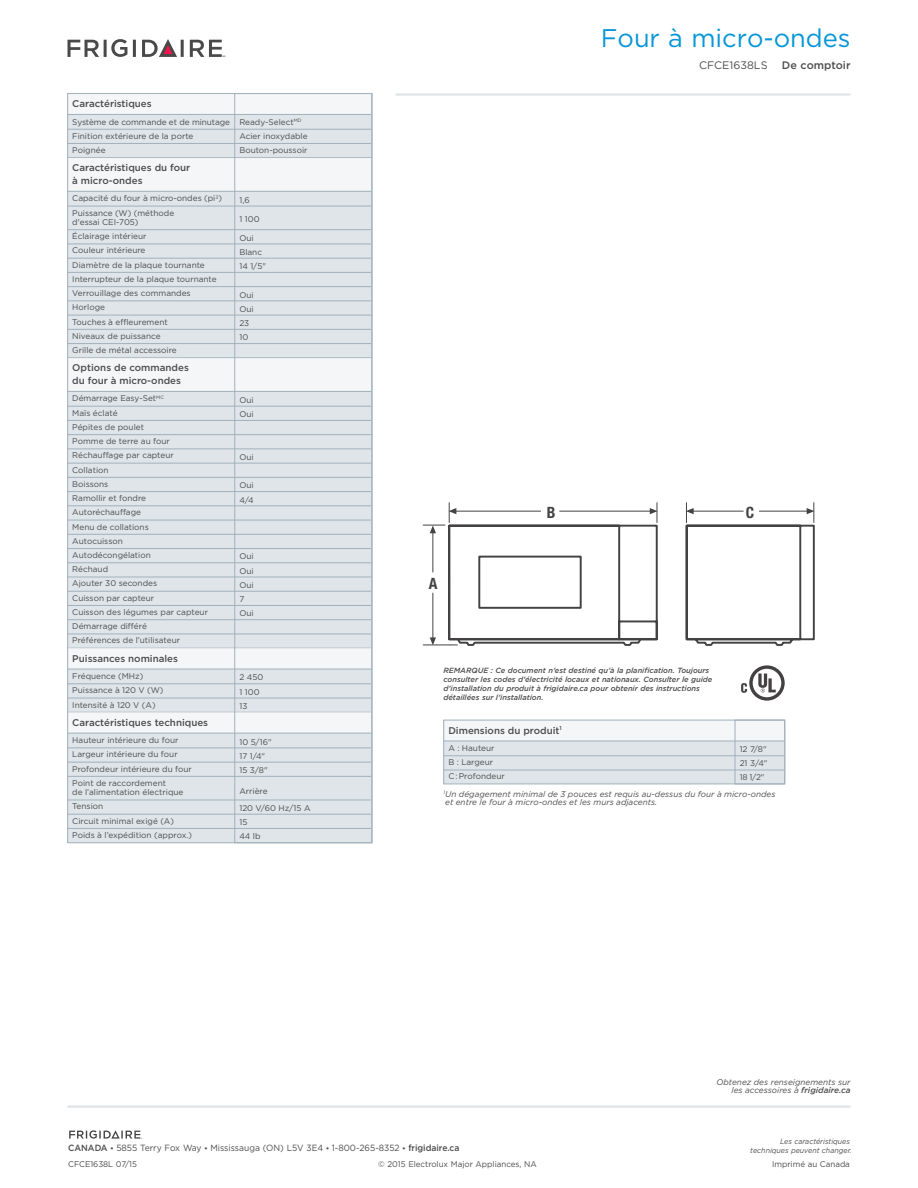
<style>
.page{position:relative;width:918px;height:1188px;background:#fff}
.page>*{position:absolute;margin:0;border:0;box-sizing:border-box;transform-origin:0 0}
.t1{font:25.5px "Gotham";color:#0696d7}
.t2{font:700 condensed 15.6px "Helvetica Neue";color:#231f20}
.t3{font:10.8px "Gotham";color:#4b4c4d}
.t4{font:500 10.8px "Gotham";color:#4b4c4d}
.t5{font:500 9.75px/12.8px "Gotham";color:#4b4c4d}
.t6{font:9px "Gotham";color:#4b4c4d;scale:.95 1}
.t7{font:8.25px/14.2px "Gotham";color:#4b4c4d}
.t8{font:italic 8.25px/8.2px "Gotham";color:#4b4c4d;text-align:right}
.t9{font:italic 500 7.5px/9px "Gotham";color:#4b4c4d}
.t10{font:italic 7.5px "Gotham";color:#4b4c4d;scale:.95 1}
.s1{font-weight:500}
.s2{font-weight:500;font-size:7.5px}
</style>
<div class="page">
<hr style="left:68px;top:1106px;width:782px;height:2px;background:#dfe5e9">
<svg style="left:68px;top:39px;width:59px;height:18px"></svg>
<svg style="left:133px;top:40px;width:3px;height:17px"></svg>
<svg style="left:142px;top:39px;width:42px;height:18px"></svg>
<svg style="left:190px;top:40px;width:35px;height:17px"></svg>
<hr style="left:396px;top:93px;width:455px;height:3px;background:#dfe5e9">
<svg style="left:69px;top:1130px;width:73px;height:9px"></svg>
<div style="left:68px;top:94px;width:304px;height:749px;background:#dfe5e9"></div>
<div style="left:68px;top:94px;width:303px;height:20px;background:#f4f6f7"></div>
<hr style="left:68px;top:114px;width:303px;height:1px;background:#a2b1bb">
<hr style="left:68px;top:129px;width:303px;height:1px;background:#a2b1bb">
<hr style="left:68px;top:143px;width:303px;height:1px;background:#a2b1bb">
<hr style="left:68px;top:157px;width:303px;height:1px;background:#a2b1bb">
<div style="left:68px;top:158px;width:303px;height:33px;background:#f4f6f7"></div>
<hr style="left:68px;top:191px;width:303px;height:1px;background:#a2b1bb">
<hr style="left:68px;top:206px;width:303px;height:1px;background:#a2b1bb">
<hr style="left:68px;top:229px;width:303px;height:1px;background:#a2b1bb">
<hr style="left:68px;top:244px;width:303px;height:1px;background:#a2b1bb">
<hr style="left:68px;top:258px;width:303px;height:1px;background:#a2b1bb">
<hr style="left:68px;top:272px;width:303px;height:1px;background:#a2b1bb">
<hr style="left:68px;top:286px;width:303px;height:1px;background:#a2b1bb">
<hr style="left:68px;top:301px;width:303px;height:1px;background:#a2b1bb">
<hr style="left:68px;top:315px;width:303px;height:1px;background:#a2b1bb">
<hr style="left:68px;top:329px;width:303px;height:1px;background:#a2b1bb">
<hr style="left:68px;top:343px;width:303px;height:1px;background:#a2b1bb">
<div style="left:68px;top:358px;width:303px;height:33px;background:#f4f6f7"></div>
<hr style="left:68px;top:391px;width:303px;height:1px;background:#a2b1bb">
<hr style="left:68px;top:406px;width:303px;height:1px;background:#a2b1bb">
<hr style="left:68px;top:420px;width:303px;height:1px;background:#a2b1bb">
<hr style="left:68px;top:434px;width:303px;height:1px;background:#a2b1bb">
<hr style="left:68px;top:449px;width:303px;height:1px;background:#a2b1bb">
<hr style="left:68px;top:463px;width:303px;height:1px;background:#a2b1bb">
<hr style="left:68px;top:477px;width:303px;height:1px;background:#a2b1bb">
<hr style="left:68px;top:491px;width:303px;height:1px;background:#a2b1bb">
<hr style="left:68px;top:506px;width:303px;height:1px;background:#a2b1bb">
<hr style="left:68px;top:520px;width:303px;height:1px;background:#a2b1bb">
<hr style="left:68px;top:534px;width:303px;height:1px;background:#a2b1bb">
<hr style="left:68px;top:548px;width:303px;height:1px;background:#a2b1bb">
<hr style="left:68px;top:563px;width:303px;height:1px;background:#a2b1bb">
<hr style="left:68px;top:577px;width:303px;height:1px;background:#a2b1bb">
<hr style="left:68px;top:591px;width:303px;height:1px;background:#a2b1bb">
<hr style="left:68px;top:605px;width:303px;height:1px;background:#a2b1bb">
<hr style="left:68px;top:619px;width:303px;height:1px;background:#a2b1bb">
<hr style="left:68px;top:634px;width:303px;height:1px;background:#a2b1bb">
<div style="left:68px;top:648px;width:303px;height:21px;background:#f4f6f7"></div>
<hr style="left:68px;top:669px;width:303px;height:1px;background:#a2b1bb">
<hr style="left:68px;top:684px;width:303px;height:1px;background:#a2b1bb">
<hr style="left:68px;top:698px;width:303px;height:1px;background:#a2b1bb">
<div style="left:68px;top:712px;width:303px;height:21px;background:#f4f6f7"></div>
<hr style="left:68px;top:733px;width:303px;height:1px;background:#a2b1bb">
<hr style="left:68px;top:748px;width:303px;height:1px;background:#a2b1bb">
<hr style="left:68px;top:762px;width:303px;height:1px;background:#a2b1bb">
<hr style="left:68px;top:776px;width:303px;height:1px;background:#a2b1bb">
<hr style="left:68px;top:800px;width:303px;height:1px;background:#a2b1bb">
<hr style="left:68px;top:814px;width:303px;height:1px;background:#a2b1bb">
<hr style="left:68px;top:828px;width:303px;height:1px;background:#a2b1bb">
<svg style="left:685px;top:503px;width:130px;height:143px"></svg>
<svg style="left:423px;top:503px;width:235px;height:143px"></svg>
<hr style="left:423px;top:645px;width:34px;height:1px;background:#231f20">
<div style="left:235px;top:93px;width:137px;height:750px;border:1px solid #a2b1bb"></div>
<div style="left:444px;top:720px;width:341px;height:64px;background:#dfe5e9"></div>
<div style="left:444px;top:720px;width:340px;height:21px;background:#f4f6f7"></div>
<hr style="left:444px;top:741px;width:340px;height:1px;background:#a2b1bb">
<hr style="left:444px;top:756px;width:340px;height:1px;background:#a2b1bb">
<hr style="left:444px;top:770px;width:340px;height:1px;background:#a2b1bb">
<div style="left:444px;top:720px;width:341px;height:64px;border:1px solid #a2b1bb"></div>
<div style="left:735px;top:720px;width:50px;height:64px;border:1px solid #a2b1bb"></div>
<svg style="left:741px;top:665px;width:43px;height:36px"></svg>
<p class="t5" style="left:72px;top:97px;width:81px">Caractéristiques</p>
<p class="t7" style="left:72px;top:114px;width:159px">Système de commande et de minutage<br>Finition extérieure de la porte<br>Poignée</p>
<p class="t5" style="left:72px;top:161px;width:119px">Caractéristiques du four à micro-ondes</p>
<p class="t7" style="left:72px;top:191px;width:151px">Capacité du four à micro-ondes (pi<sup>3</sup>)<br>Puissance (W) (méthode</p>
<p class="t7" style="left:72px;top:215px;width:146px">d'essai CEI-705)<br>Éclairage intérieur<br>Couleur intérieure<br>Diamètre de la plaque tournante<br>Interrupteur de la plaque tournante<br>Verrouillage des commandes<br>Horloge<br>Touches à effleurement<br>Niveaux de puissance<br>Grille de métal accessoire</p>
<p class="t5" style="left:72px;top:361px;width:118px">Options de commandes du four à micro-ondes</p>
<p class="t7" style="left:72px;top:391px;width:137px">Démarrage Easy-Set<sup>MC<br></sup>Maïs éclaté<br>Pépites de poulet<br>Pomme de terre au four<br>Réchauffage par capteur<br>Collation<br>Boissons<br>Ramollir et fondre<br>Autoréchauffage<br>Menu de collations<br>Autocuisson<br>Autodécongélation<br>Réchaud<br>Ajouter 30 secondes<br>Cuisson par capteur<br>Cuisson des légumes par capteur<br>Démarrage différé<br>Préférences de l’utilisateur</p>
<p class="t5" style="left:72px;top:652px;width:107px">Puissances nominales</p>
<p class="t7" style="left:72px;top:669px;width:93px">Fréquence (MHz)<br>Puissance à 120 V (W)<br>Intensité à 120 V (A)</p>
<p class="t5" style="left:72px;top:716px;width:137px">Caractéristiques techniques</p>
<p class="t7" style="left:72px;top:733px;width:121px">Hauteur intérieure du four<br>Largeur intérieure du four<br>Profondeur intérieure du four<br>Point de raccordement</p>
<p class="t7" style="left:72px;top:785px;width:121px">de l’alimentation électrique<br>Tension<br>Circuit minimal exigé (A)<br>Poids à l’expédition (approx.)</p>
<p class="t7" style="left:239px;top:114px;width:70px">Ready-Select<sup>MD<br></sup>Acier inoxydable<br>Bouton-poussoir</p>
<p class="t7" style="left:239px;top:193px;width:12px">1,6</p>
<p class="t7" style="left:239px;top:212px;width:22px">1 100</p>
<p class="t7" style="left:239px;top:230px;width:28px">Oui<br>Blanc<br>14 1/5"</p>
<p class="t7" style="left:239px;top:287px;width:16px">Oui<br>Oui<br>23<br>10</p>
<p class="t7" style="left:239px;top:393px;width:16px">Oui<br>Oui</p>
<p class="t7" style="left:239px;top:450px;width:16px">Oui</p>
<p class="t7" style="left:239px;top:478px;width:16px">Oui<br>4/4</p>
<p class="t7" style="left:239px;top:549px;width:16px">Oui<br>Oui<br>Oui<br>7<br>Oui</p>
<p class="t7" style="left:239px;top:670px;width:25px">2 450<br>1 100<br>13</p>
<p class="t7" style="left:239px;top:734px;width:34px">10 5/16"<br>17 1/4"<br>15 3/8"</p>
<p class="t7" style="left:239px;top:783px;width:73px;line-height:16.8px">Arrière<br>120 V/60 Hz/15 A</p>
<p class="t7" style="left:239px;top:815px;width:23px">15<br>44 lb</p>
<h1 class="t1" style="left:601px;top:22px;width:251px">Four à micro-ondes</h1>
<h3 class="t3" style="left:699px;top:58px;width:70px">CFCE1638LS</h3>
<h3 class="t4" style="left:782px;top:58px;width:70px">De comptoir</h3>
<h2 class="t2" style="left:429px;top:574px;width:10px">A</h2>
<h2 class="t2" style="left:547px;top:503px;width:10px">B</h2>
<h2 class="t2" style="left:746px;top:503px;width:10px">C</h2>
<p class="t9" style="left:443px;top:666px;width:271px">REMARQUE : Ce document n’est destiné qu’à la planification. Toujours consulter les codes d’électricité locaux et nationaux. Consulter le guide d’installation du produit à frigidaire.ca pour obtenir des instructions détaillées sur l’installation.</p>
<p class="t5" style="left:448px;top:724px;width:115px">Dimensions du produit<sup>1</sup></p>
<p class="t7" style="left:448px;top:741px;width:58px">A : Hauteur<br>B : Largeur<br>C : Profondeur</p>
<p class="t7" style="left:740px;top:741px;width:29px;text-align:justify">12 7/8" 21 3/4" 18 1/2"</p>
<p class="t8" style="left:443px;top:789px;width:334px;text-align:left"><sup>1</sup>Un dégagement minimal de 3 pouces est requis au-dessus du four à micro-ondes et entre le four à micro-ondes et les murs adjacents.</p>
<p class="t8" style="left:717px;top:1078px;width:135px">Obtenez des renseignements sur les accessoires à <span class="s1">frigidaire.ca</span></p>
<p class="t10" style="left:780px;top:1136px;width:75px">Les caractéristiques</p>
<p class="t6" style="left:68px;top:1142px;width:413px"><span class="s1">CANADA</span> <span class="s2">•</span> 5855 Terry Fox Way <span class="s2">•</span> Mississauga (ON) L5V 3E4 <span class="s2">•</span> 1-800-265-8352 <span class="s2">•</span> <span class="s1">frigidaire.ca</span></p>
<p class="t10" style="left:750px;top:1145px;width:108px">techniques peuvent changer.</p>
<p class="t7" style="left:68px;top:1157px;width:70px">CFCE1638L 07/15</p>
<p class="t7" style="left:378px;top:1157px;width:160px">© 2015 Electrolux Major Appliances, NA</p>
<p class="t7" style="left:772px;top:1157px;width:79px">Imprimé au Canada</p>
</div>
